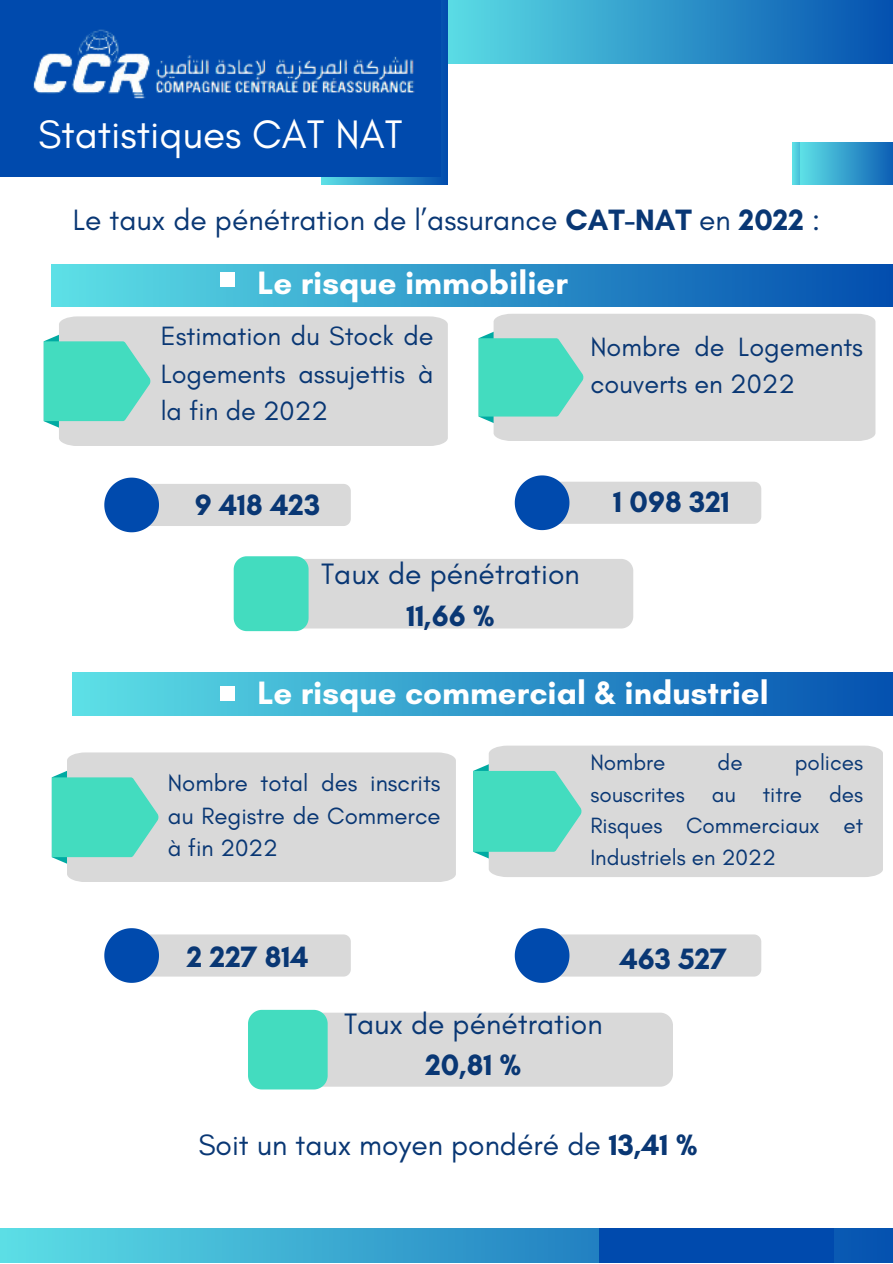
<style>
.page{position:relative;width:893px;height:1264px;background:#fff}
.page>*{position:absolute;margin:0;border:0;box-sizing:border-box;transform-origin:0 0}
.t1{font:40.5px "Glacial Indifference";color:#fff}
.t2{font:700 33px "Glacial Indifference";color:#fff}
.t3{font:30px "Glacial Indifference";color:#093774}
.t4{font:700 30px "Glacial Indifference";color:#093774}
.t5{font:27px/37px "Glacial Indifference";color:#093774;text-align:justify}
.t6{font:24px/32.5px "Glacial Indifference";color:#093774;text-align:justify}
.t7{font:22.5px/31.5px "Glacial Indifference";color:#093774;text-align:justify}
.s1{font-weight:700}
</style>
<div class="page">
<svg style="left:0;top:1228px;width:892px;height:34px"></svg>
<div style="left:73px;top:672px;width:819px;height:43px;background:linear-gradient(to right,#5de0e6,#0451b0)"></div>
<div style="left:598px;top:1228px;width:235px;height:34px;background:#004aad"></div>
<div style="left:52px;top:264px;width:840px;height:43px;background:linear-gradient(to right,#5ee0e6,#024dae)"></div>
<div style="left:433px;top:0;width:459px;height:63px;background:linear-gradient(to right,#5de0e6,#0451af)"></div>
<div style="left:321px;top:0;width:127px;height:184px;background:linear-gradient(to right,#5de0e6,#014cad)"></div>
<div style="left:0;top:0;width:440px;height:177px;background:#004aad"></div>
<div style="left:792px;top:143px;width:28px;height:41px;background:linear-gradient(to bottom,#52cedf,#52cedf)"></div>
<div style="left:800px;top:143px;width:92px;height:41px;background:linear-gradient(to right,#5ee0e6,#0e61b6)"></div>
<div style="left:220px;top:273px;width:15px;height:14px;background:#fff"></div>
<div style="left:59px;top:316px;width:388px;height:129px;background:#d9d9d9"></div>
<svg style="left:44px;top:333px;width:107px;height:96px"></svg>
<div style="left:493px;top:314px;width:382px;height:127px;background:#d9d9d9"></div>
<svg style="left:478px;top:330px;width:105px;height:95px"></svg>
<svg style="left:104px;top:477px;width:246px;height:55px"></svg>
<svg style="left:514px;top:475px;width:247px;height:55px"></svg>
<svg style="left:234px;top:556px;width:399px;height:75px"></svg>
<div style="left:220px;top:686px;width:15px;height:15px;background:#fff"></div>
<div style="left:67px;top:752px;width:388px;height:129px;background:#d9d9d9"></div>
<svg style="left:52px;top:769px;width:107px;height:96px"></svg>
<div style="left:489px;top:745px;width:393px;height:132px;background:#d9d9d9"></div>
<svg style="left:473px;top:762px;width:108px;height:98px"></svg>
<svg style="left:104px;top:928px;width:246px;height:54px"></svg>
<svg style="left:514px;top:928px;width:247px;height:54px"></svg>
<svg style="left:248px;top:1009px;width:425px;height:80px"></svg>
<img style="left:33px;top:29px;width:382px;height:70px">
<p class="t1" style="left:38px;top:109px;width:366px">Statistiques CAT NAT</p>
<p class="t3" style="left:73px;top:201px;width:748px">Le taux de pénétration de l’assurance <span class="s1">CAT-NAT</span> en <span class="s1">2022</span> :</p>
<p class="t2" style="left:257px;top:263px;width:312px">Le risque immobilier</p>
<p class="t5" style="left:161px;top:317px;width:274px">Estimation du Stock de Logements assujettis à la fin de 2022</p>
<p class="t5" style="left:590px;top:327px;width:274px">Nombre de Logements couverts en 2022</p>
<p class="t4" style="left:195px;top:486px;width:127px">9 418 423</p>
<p class="t4" style="left:613px;top:484px;width:118px">1 098 321</p>
<p class="t3" style="left:321px;top:556px;width:260px">Taux de pénétration</p>
<p class="t4" style="left:406px;top:597px;width:90px">11,66 %</p>
<p class="t2" style="left:257px;top:672px;width:512px">Le risque commercial &amp; industriel</p>
<p class="t6" style="left:168px;top:766px;width:274px">Nombre total des inscrits au Registre de Commerce à fin 2022</p>
<p class="t7" style="left:590px;top:746px;width:274px;text-indent:204px">polices souscrites au titre des Risques Commerciaux et Industriels en 2022</p>
<p class="t7" style="left:590px;top:746px;width:77px">Nombre</p>
<p class="t7" style="left:717px;top:746px;width:27px">de</p>
<p class="t4" style="left:187px;top:938px;width:123px">2 227 814</p>
<p class="t4" style="left:619px;top:940px;width:108px">463 527</p>
<p class="t3" style="left:344px;top:1005px;width:260px">Taux de pénétration</p>
<p class="t4" style="left:425px;top:1046px;width:97px">20,81 %</p>
<p class="t3" style="left:198px;top:1126px;width:500px">Soit un taux moyen pondéré de <span class="s1">13,41 %</span></p>
</div>
